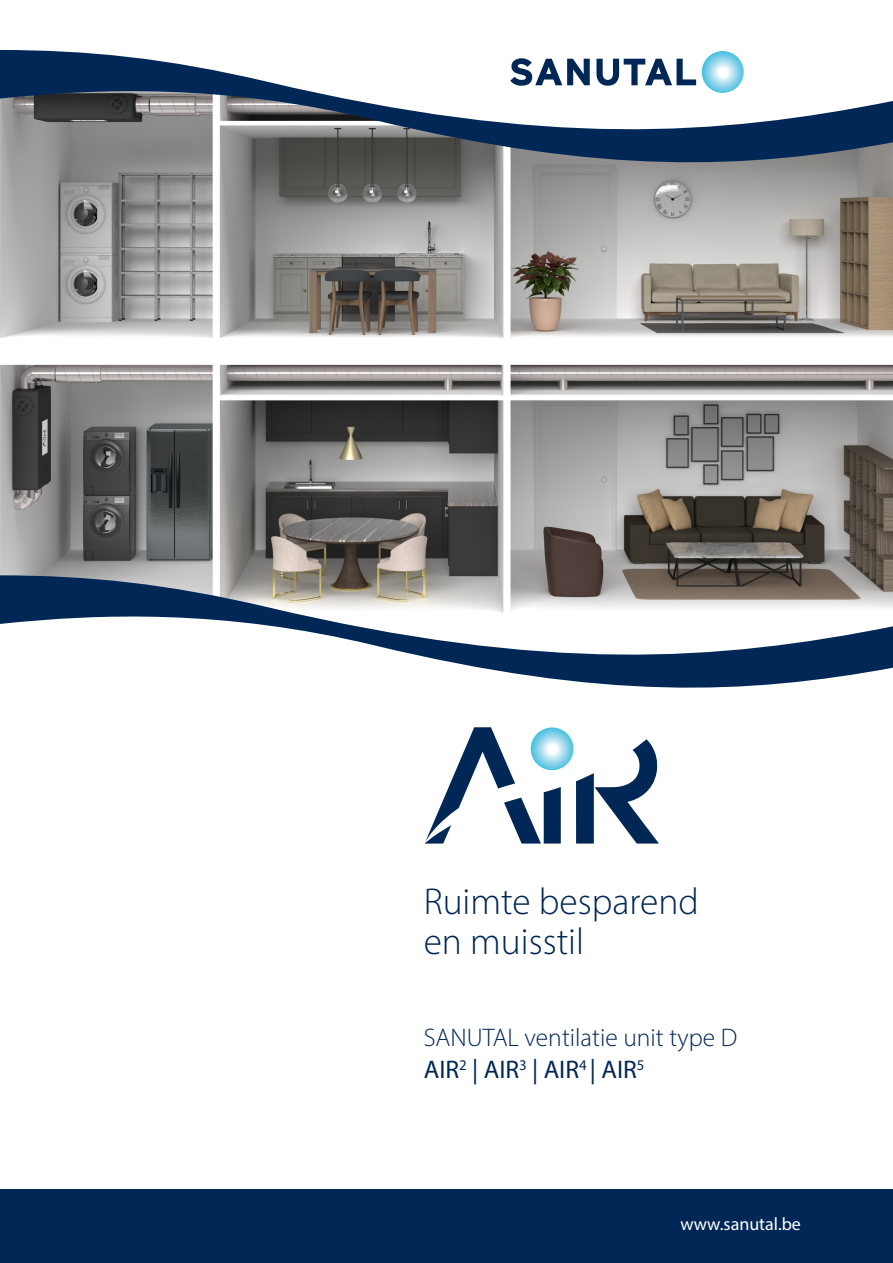
<style>
.page{position:relative;width:893px;height:1263px;background:#fff}
.page>*{position:absolute;margin:0;border:0;box-sizing:border-box;transform-origin:0 0}
.t1{font:300 37.5px "Myriad Pro";color:#002756}
.t2{font:300 25.5px "Myriad Pro";color:#002756}
.t3{font:25.5px "Myriad Pro";color:#002756}
.t4{font:18px "Myriad Pro";color:#fff}
</style>
<div class="page">
<div style="left:0;top:1189px;width:893px;height:74px;background:#002756"></div>
<svg style="left:531px;top:727px;width:42px;height:43px"></svg>
<svg style="left:425px;top:727px;width:136px;height:116px"></svg>
<svg style="left:576px;top:739px;width:83px;height:104px"></svg>
<img style="left:0;top:175px;width:893px;height:400px">
<svg style="left:0;top:575px;width:893px;height:113px"></svg>
<svg style="left:0;top:50px;width:893px;height:125px"></svg>
<svg style="left:702px;top:51px;width:42px;height:42px"></svg>
<svg style="left:293px;top:58px;width:600px;height:75px"></svg>
<p class="t1" style="left:424px;top:878px;width:277px">Ruimte besparend</p>
<p class="t1" style="left:424px;top:919px;width:162px">en muisstil</p>
<p class="t2" style="left:424px;top:1022px;width:315px">SANUTAL ventilatie unit type D</p>
<p class="t3" style="left:424px;top:1054px;width:222px">AIR<sup>2</sup> | AIR<sup>3</sup> | AIR<sup>4</sup> | AIR<sup>5</sup></p>
<p class="t4" style="left:680px;top:1213px;width:122px">www.sanutal.be</p>
</div>
